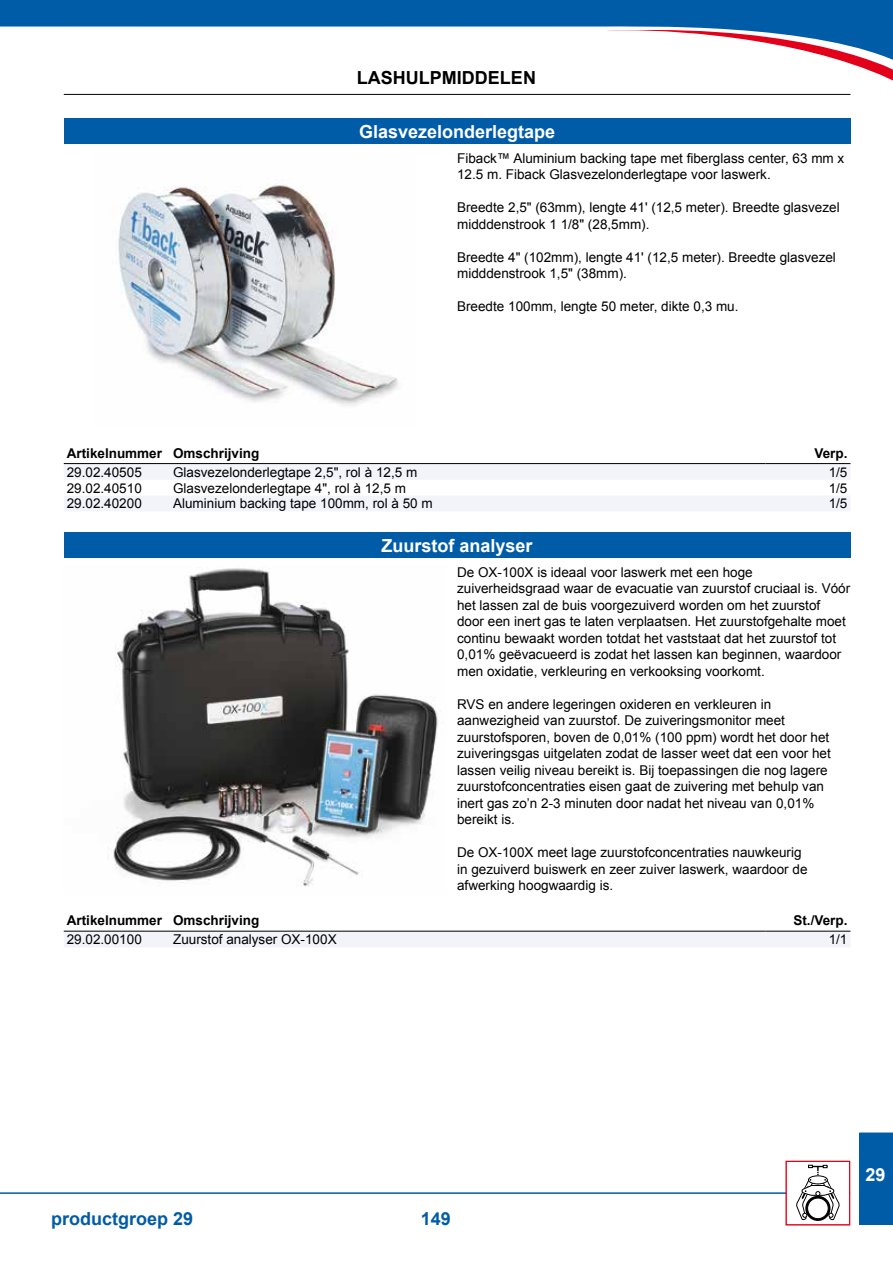
<style>
.page{position:relative;width:893px;height:1263px;background:#fff}
.page>*{position:absolute;margin:0;border:0;box-sizing:border-box;transform-origin:0 0}
.t1{font:700 18px "Arial";color:#fff}
.t2{font:700 18px "Arial";color:#005ca6}
.t3{font:700 18px "Arial";color:#000}
.t4{font:13.5px/16.5px "Arial";color:#000}
.t5{font:700 13.5px "Arial";color:#000}
</style>
<div class="page">
<hr style="left:64px;top:94px;width:786px;height:1px;background:#000">
<div style="left:859px;top:1133px;width:34px;height:92px;background:#005ca6"></div>
<hr style="left:0;top:1192px;width:850px;height:2px;background:#005ca6">
<div style="left:786px;top:1161px;width:63px;height:64px;background:#fff"></div>
<svg style="left:796px;top:1165px;width:44px;height:56px"></svg>
<div style="left:786px;top:1161px;width:64px;height:64px;border:1px solid #e2001a"></div>
<svg style="left:1px;top:0;width:892px;height:30px;background:#176aae"></svg>
<svg style="left:607px;top:30px;width:286px;height:51px"></svg>
<svg style="left:0;top:0;width:1px;height:27px"></svg>
<div style="left:64px;top:119px;width:786px;height:25px;background:#005ca6"></div>
<img style="left:118px;top:185px;width:280px;height:221px">
<svg style="left:64px;top:464px;width:786px;height:47px"></svg>
<hr style="left:64px;top:463px;width:106px;height:1px;background:#000">
<hr style="left:170px;top:463px;width:595px;height:1px;background:#000">
<hr style="left:765px;top:463px;width:85px;height:1px;background:#000">
<div style="left:64px;top:533px;width:786px;height:25px;background:#005ca6"></div>
<img style="left:113px;top:568px;width:325px;height:319px">
<div style="left:64px;top:932px;width:786px;height:15px;background:#f3f4fa"></div>
<hr style="left:64px;top:931px;width:106px;height:1px;background:#000">
<hr style="left:170px;top:931px;width:595px;height:1px;background:#000">
<hr style="left:765px;top:931px;width:85px;height:1px;background:#000">
<h1 class="t3" style="left:357px;top:66px;width:180px">Lashulpmiddelen</h1>
<h1 class="t1" style="left:359px;top:119px;width:198px">Glasvezelonderlegtape</h1>
<p class="t4" style="left:457px;top:150px;width:389px">Fiback™ Aluminium backing tape met fiberglass center, 63 mm x<br>12.5 m. Fiback Glasvezelonderlegtape voor laswerk.</p>
<p class="t4" style="left:457px;top:199px;width:384px">Breedte 2,5" (63mm), lengte 41' (12,5 meter). Breedte glasvezel midddenstrook 1 1/8" (28,5mm).</p>
<p class="t4" style="left:457px;top:249px;width:380px">Breedte 4" (102mm), lengte 41' (12,5 meter). Breedte glasvezel midddenstrook 1,5" (38mm).</p>
<p class="t4" style="left:457px;top:298px;width:283px">Breedte 100mm, lengte 50 meter, dikte 0,3 mu.</p>
<p class="t5" style="left:67px;top:444px;width:194px">Artikelnummer Omschrijving</p>
<p class="t5" style="left:814px;top:444px;width:35px">Verp.</p>
<p class="t4" style="left:67px;top:464px;width:77px">29.02.40505</p>
<p class="t4" style="left:173px;top:464px;width:246px">Glasvezelonderlegtape 2,5", rol à 12,5 m</p>
<p class="t4" style="left:829px;top:464px;width:20px">1/5</p>
<p class="t4" style="left:67px;top:480px;width:77px">29.02.40510</p>
<p class="t4" style="left:173px;top:480px;width:234px">Glasvezelonderlegtape 4", rol à 12,5 m</p>
<p class="t4" style="left:829px;top:480px;width:20px">1/5</p>
<p class="t4" style="left:67px;top:496px;width:77px">29.02.40200</p>
<p class="t4" style="left:173px;top:496px;width:261px">Aluminium backing tape 100mm, rol à 50 m</p>
<p class="t4" style="left:829px;top:496px;width:20px">1/5</p>
<h1 class="t1" style="left:382px;top:533px;width:153px">Zuurstof analyser</h1>
<p class="t4" style="left:457px;top:564px;width:395px">De OX-100X is ideaal voor laswerk met een hoge zuiverheidsgraad waar de evacuatie van zuurstof cruciaal is. Vóór het lassen zal de buis voorgezuiverd worden om het zuurstof door een inert gas te laten verplaatsen. Het zuurstofgehalte moet continu bewaakt worden totdat het vaststaat dat het zuurstof tot 0,01% geëvacueerd is zodat het lassen kan beginnen, waardoor men oxidatie, verkleuring en verkooksing voorkomt.</p>
<p class="t4" style="left:457px;top:696px;width:375px">RVS en andere legeringen oxideren en verkleuren in aanwezigheid van zuurstof. De zuiveringsmonitor meet zuurstofsporen, boven de 0,01% (100 ppm) wordt het door het zuiveringsgas uitgelaten zodat de lasser weet dat een voor het lassen veilig niveau bereikt is. Bij toepassingen die nog lagere zuurstofconcentraties eisen gaat de zuivering met behulp van inert gas zo’n 2-3 minuten door nadat het niveau van 0,01% bereikt is.</p>
<p class="t4" style="left:457px;top:844px;width:352px">De OX-100X meet lage zuurstofconcentraties nauwkeurig in gezuiverd buiswerk en zeer zuiver laswerk, waardoor de afwerking hoogwaardig is.</p>
<p class="t5" style="left:67px;top:911px;width:194px">Artikelnummer Omschrijving</p>
<p class="t5" style="left:793px;top:911px;width:56px">St./Verp.</p>
<p class="t4" style="left:67px;top:931px;width:77px">29.02.00100</p>
<p class="t4" style="left:173px;top:931px;width:165px">Zuurstof analyser OX-100X</p>
<p class="t4" style="left:829px;top:931px;width:20px">1/1</p>
<h1 class="t2" style="left:51px;top:1206px;width:144px">productgroep 29</h1>
<h1 class="t2" style="left:421px;top:1207px;width:32px">149</h1>
<h1 class="t1" style="left:866px;top:1163px;width:22px">29</h1>
</div>
